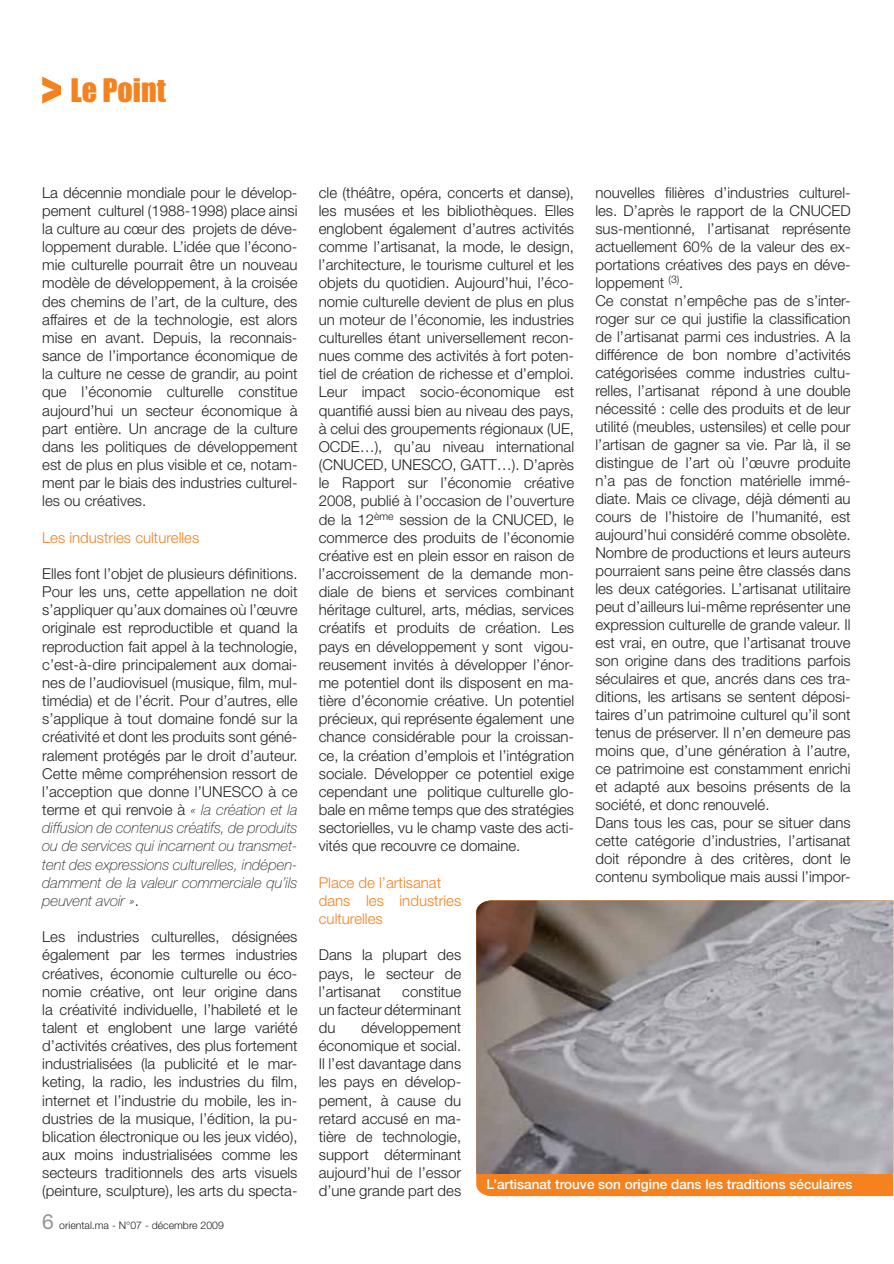
<style>
.page{position:relative;width:894px;height:1264px;background:#fff}
.page>*{position:absolute;margin:0;border:0;box-sizing:border-box;transform-origin:0 0}
.t1{font:30px "Impact";color:#f5821f}
.t2{font:300 15px/18.1px "Helvetica Neue";color:#231f20;text-align:justify}
.t3{font:300 15px/18.1px "Helvetica Neue";color:#f5821f}
.t4{font:500 13.5px "Helvetica Neue";color:#fff}
.t5{font:300 10.5px "Helvetica Neue";color:#231f20}
.s1{font-weight:100;font-style:italic}
.s2{font-weight:400;font-size:21px;color:#939598}
</style>
<div class="page">
<div style="left:476px;top:1173px;width:417px;height:23px;background:#f5821f"></div>
<img style="left:476px;top:900px;width:417px;height:273px">
<svg style="left:42px;top:76px;width:19px;height:28px"></svg>
<h1 class="t1" style="left:70px;top:78px;width:97px">Le Point</h1>
<p class="t2" style="left:42px;top:185px;width:257px">La décennie mondiale pour le dévelop&shy;pement culturel (1988-1998) place ainsi la culture au cœur des projets de déve&shy;loppement durable. L’idée que l’écono&shy;mie culturelle pourrait être un nouveau modèle de développement, à la croisée des chemins de l’art, de la culture, des affaires et de la technologie, est alors mise en avant. Depuis, la reconnais&shy;sance de l’importance économique de la culture ne cesse de grandir, au point que l’économie culturelle constitue aujourd’hui un secteur économique à part entière. Un ancrage de la culture dans les politiques de développement est de plus en plus visible et ce, notam&shy;ment par le biais des industries culturel&shy;les ou créatives.</p>
<p class="t3" style="left:42px;top:530px;width:158px">Les industries culturelles</p>
<p class="t2" style="left:42px;top:566px;width:257px">Elles font l’objet de plusieurs définitions.<br>Pour les uns, cette appellation ne doit s’appliquer qu’aux domaines où l’œuvre originale est reproductible et quand la reproduction fait appel à la technologie, c’est-à-dire principalement aux domai&shy;nes de l’audiovisuel (musique, film, mul&shy;timédia) et de l’écrit. Pour d’autres, elle s’applique à tout domaine fondé sur la créativité et dont les produits sont géné&shy;ralement protégés par le droit d’auteur.<br>Cette même compréhension ressort de l’acception que donne l’UNESCO à ce terme et qui renvoie à <span class="s1">« la création et la diffusion de contenus créatifs, de produits ou de services qui incarnent ou transmet&shy;tent des expressions culturelles, indépen&shy;damment de la valeur commerciale qu’ils peuvent avoir »</span>.</p>
<p class="t2" style="left:42px;top:929px;width:257px">Les industries culturelles, désignées également par les termes industries créatives, économie culturelle ou éco&shy;nomie créative, ont leur origine dans la créativité individuelle, l’habileté et le talent et englobent une large variété d’activités créatives, des plus fortement industrialisées (la publicité et le mar&shy;keting, la radio, les industries du film, internet et l’industrie du mobile, les in&shy;dustries de la musique, l’édition, la pu&shy;blication électronique ou les jeux vidéo), aux moins industrialisées comme les secteurs traditionnels des arts visuels (peinture, sculpture), les arts du specta-</p>
<p class="t5" style="left:42px;top:1221px;width:183px"><span class="s2">6</span> oriental.ma - N°07 - décembre 2009</p>
<p class="t2" style="left:595px;top:185px;width:257px;text-align:left">nouvelles filières d’industries culturel&shy;les. D’après le rapport de la CNUCED sus-mentionné, l’artisanat représente actuellement 60% de la valeur des ex&shy;portations créatives des pays en déve&shy;loppement <sup>(3)</sup>.<br>Ce constat n’empêche pas de s’inter&shy;roger sur ce qui justifie la classification de l’artisanat parmi ces industries. A la différence de bon nombre d’activités catégorisées comme industries cultu&shy;relles, l’artisanat répond à une double nécessité : celle des produits et de leur utilité (meubles, ustensiles) et celle pour l’artisan de gagner sa vie. Par là, il se distingue de l’art où l’œuvre produite n’a pas de fonction matérielle immé&shy;diate. Mais ce clivage, déjà démenti au cours de l’histoire de l’humanité, est aujourd’hui considéré comme obsolète.<br>Nombre de productions et leurs auteurs pourraient sans peine être classés dans les deux catégories. L’artisanat utilitaire peut d’ailleurs lui-même représenter une expression culturelle de grande valeur. Il est vrai, en outre, que l’artisanat trouve son origine dans des traditions parfois séculaires et que, ancrés dans ces tra&shy;ditions, les artisans se sentent déposi&shy;taires d’un patrimoine culturel qu’il sont tenus de préserver. Il n’en demeure pas moins que, d’une génération à l’autre, ce patrimoine est constamment enrichi et adapté aux besoins présents de la société, et donc renouvelé.<br>Dans tous les cas, pour se situer dans cette catégorie d’industries, l’artisanat doit répondre à des critères, dont le contenu symbolique mais aussi l’impor-</p>
<p class="t2" style="left:319px;top:185px;width:257px">cle (théâtre, opéra, concerts et danse), les musées et les bibliothèques. Elles englobent également d’autres activités comme l’artisanat, la mode, le design, l’architecture, le tourisme culturel et les objets du quotidien. Aujourd’hui, l’éco&shy;nomie culturelle devient de plus en plus un moteur de l’économie, les industries culturelles étant universellement recon&shy;nues comme des activités à fort poten&shy;tiel de création de richesse et d’emploi.<br>Leur impact socio-économique est quantifié aussi bien au niveau des pays, à celui des groupements régionaux (UE, OCDE…), qu’au niveau international (CNUCED, UNESCO, GATT…). D’après le Rapport sur l’économie créative 2008, publié à l’occasion de l’ouverture de la 12<sup>ème</sup> session de la CNUCED, le commerce des produits de l’économie créative est en plein essor en raison de l’accroissement de la demande mon&shy;diale de biens et services combinant héritage culturel, arts, médias, services créatifs et produits de création. Les pays en développement y sont vigou&shy;reusement invités à développer l’énor&shy;me potentiel dont ils disposent en ma&shy;tière d’économie créative. Un potentiel précieux, qui représente également une chance considérable pour la croissan&shy;ce, la création d’emplois et l’intégration sociale. Développer ce potentiel exige cependant une politique culturelle glo&shy;bale en même temps que des stratégies sectorielles, vu le champ vaste des acti&shy;vités que recouvre ce domaine.</p>
<p class="t3" style="left:319px;top:875px;width:144px">Place de l’artisanat dans les industries culturelles</p>
<p class="t2" style="left:319px;top:947px;width:144px">Dans la plupart des pays, le secteur de l’artisanat</p>
<p class="t2" style="left:319px;top:984px;width:144px;text-indent:83px">constitue un facteur déterminant du</p>
<p class="t2" style="left:319px;top:1020px;width:144px;text-indent:42px">développement économique et social.<br>Il l’est davantage dans les pays en dévelop&shy;pement, à cause du retard accusé en ma&shy;tière de technologie, support déterminant aujourd’hui de l’essor d’une grande part des</p>
<p class="t4" style="left:486px;top:1179px;width:367px">L’artisanat trouve son origine dans les traditions séculaires</p>
</div>
